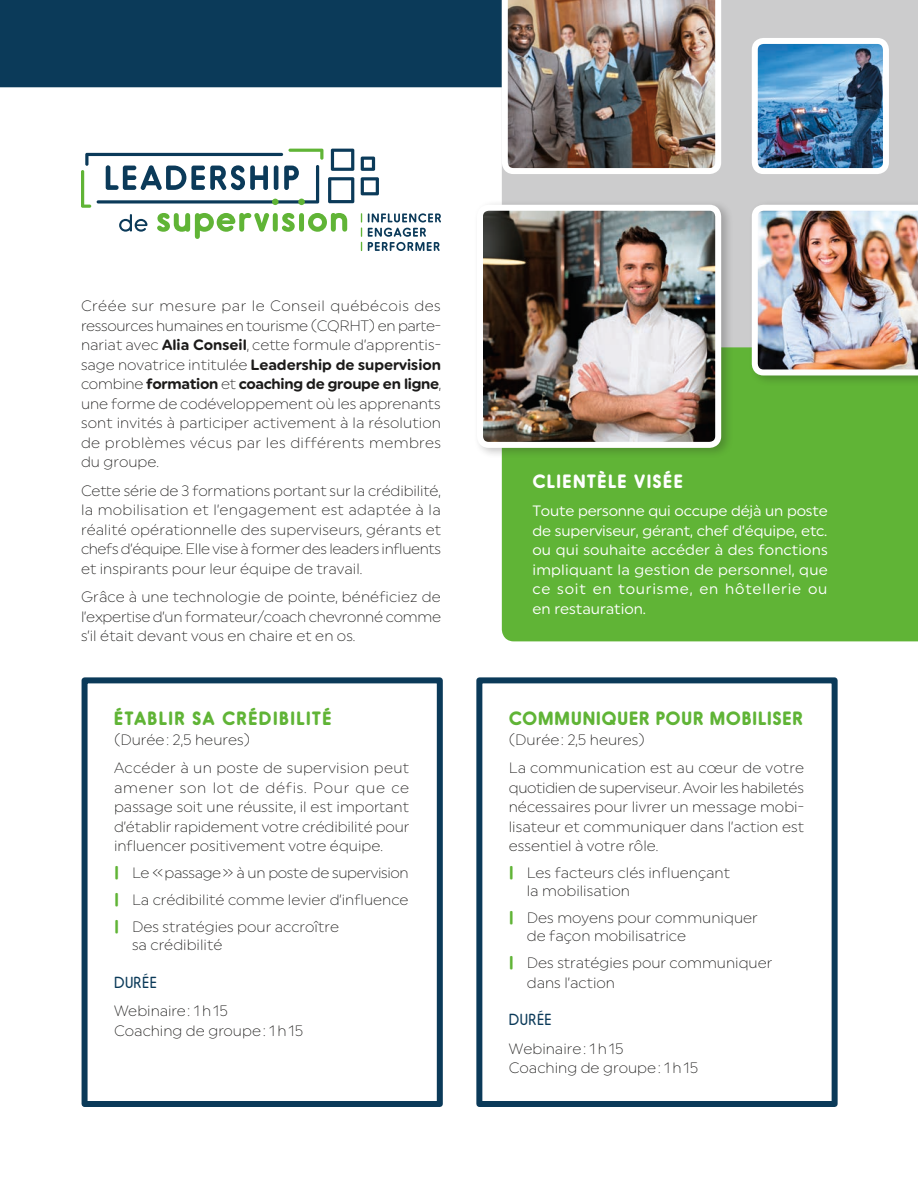
<style>
.page{position:relative;width:918px;height:1188px;background:#fff}
.page>*{position:absolute;margin:0;border:0;box-sizing:border-box;transform-origin:0 0}
.t1{font:700 18px "Hiruko Pro";letter-spacing:.05em;color:#60b436}
.t2{font:700 18px "Hiruko Pro";letter-spacing:.07em;color:#fff}
.t3{font:300 15px/19.5px "Uniform Rnd";color:#1c1b1a}
.t4{font:15px/19.5px "Uniform Rnd";letter-spacing:.05em;color:#fff;text-align:justify}
.t5{font:300 15px "Hiruko Pro";letter-spacing:.05em;color:#0b3a59}
.s1{font-weight:700}
.s2{font-weight:900;color:#60b436}
</style>
<div class="page">
<div style="left:0;top:0;width:502px;height:87px;background:#0b3a59"></div>
<div style="left:82px;top:677px;width:361px;height:430px;border:6px solid #0b3a59"></div>
<div style="left:476px;top:677px;width:362px;height:430px;border:6px solid #0b3a59"></div>
<svg style="left:361px;top:177px;width:18px;height:18px"></svg>
<svg style="left:361px;top:157px;width:14px;height:14px"></svg>
<svg style="left:81px;top:149px;width:273px;height:90px"></svg>
<svg style="left:361px;top:213px;width:1px;height:38px"></svg>
<svg style="left:368px;top:213px;width:73px;height:38px"></svg>
<div style="left:502px;top:0;width:416px;height:344px;background:#cccccd"></div>
<div style="left:501px;top:344px;width:417px;height:298px;background:#60b436"></div>
<img style="left:502px;top:0;width:219px;height:174px">
<div style="left:473px;top:200px;width:261px;height:259px;background:#1c1b1a;opacity:.25"></div>
<img style="left:484px;top:212px;width:230px;height:229px">
<div style="left:477px;top:205px;width:244px;height:243px;border:6px solid #fff;border-radius:9px"></div>
<div style="left:748px;top:200px;width:170px;height:187px;background:#1c1b1a;opacity:.25"></div>
<img style="left:752px;top:205px;width:166px;height:170px">
<img style="left:759px;top:45px;width:123px;height:122px">
<div style="left:752px;top:38px;width:137px;height:136px;border:6px solid #fff;border-radius:9px"></div>
<p class="t3" style="left:81px;top:296px;width:362px;text-align:justify">Créée sur mesure par le Conseil québécois des ressources humaines en tourisme (CQRHT) en parte&shy;nariat avec <span class="s1">Alia Conseil</span>, cette formule d’apprentis&shy;sage novatrice intitulée <span class="s1">Leadership de supervision </span>combine <span class="s1">formation</span> et <span class="s1">coaching de groupe en ligne</span>, une forme de codéveloppement où les apprenants sont invités à participer activement à la résolution de problèmes vécus par les différents membres du groupe.</p>
<p class="t3" style="left:81px;top:481px;width:362px;text-align:justify">Cette série de 3 formations portant sur la crédibilité, la mobilisation et l’engagement est adaptée à la réalité opérationnelle des superviseurs, gérants et chefs d’équipe. Elle vise à former des leaders influents et inspirants pour leur équipe de travail.</p>
<p class="t3" style="left:81px;top:587px;width:362px;text-align:justify">Grâce à une technologie de pointe, bénéficiez de l’expertise d’un formateur/coach chevronné comme s’il était devant vous en chaire et en os.</p>
<p class="t1" style="left:114px;top:707px;width:219px">ÉTABLIR SA CRÉDIBILITÉ</p>
<p class="t3" style="left:114px;top:725px;width:297px;line-height:28.5px">(Durée: 2,5 heures)<br>Accéder à un poste de supervision peut</p>
<p class="t3" style="left:114px;top:777px;width:297px;text-align:justify">amener son lot de défis. Pour que ce passage soit une réussite, il est important d’établir rapidement votre crédibilité pour influencer positivement votre équipe.</p>
<p class="t3" style="left:114px;top:859px;width:296px;line-height:27px;text-align:justify"><span class="s2">|</span> Le «passage» à un poste de supervision <span class="s2">|</span> La crédibilité comme levier d’influence <span class="s2">|</span> Des stratégies pour accroître</p>
<p class="t3" style="left:132px;top:935px;width:92px">sa crédibilité</p>
<p class="t5" style="left:114px;top:973px;width:44px">DURÉE</p>
<p class="t3" style="left:114px;top:1001px;width:191px">Webinaire: 1h15<br>Coaching de groupe: 1h15</p>
<p class="t2" style="left:532px;top:470px;width:152px">CLIENTÈLE VISÉE</p>
<p class="t4" style="left:532px;top:501px;width:297px">Toute personne qui occupe déjà un poste de superviseur, gérant, chef d’équipe, etc. ou qui souhaite accéder à des fonctions impliquant la gestion de personnel, que ce soit en tourisme, en hôtellerie ou en restauration.</p>
<p class="t1" style="left:509px;top:707px;width:296px">COMMUNIQUER POUR MOBILISER</p>
<p class="t3" style="left:509px;top:725px;width:297px;line-height:28.5px">(Durée: 2,5 heures)<br>La communication est au cœur de votre</p>
<p class="t3" style="left:509px;top:777px;width:297px;text-align:justify">quotidien de superviseur. Avoir les habiletés nécessaires pour livrer un message mobi&shy;lisateur et communiquer dans l’action est essentiel à votre rôle.</p>
<p class="t3" style="left:527px;top:864px;width:205px;line-height:18px;text-indent:-18px"><span class="s2">|</span> Les facteurs clés influençant la mobilisation</p>
<p class="t3" style="left:527px;top:909px;width:232px;line-height:18px;text-indent:-18px"><span class="s2">|</span> Des moyens pour communiquer de façon mobilisatrice</p>
<p class="t3" style="left:527px;top:953px;width:247px;text-indent:-18px"><span class="s2">|</span> Des stratégies pour communiquer dans l’action</p>
<p class="t5" style="left:509px;top:1011px;width:44px">DURÉE</p>
<p class="t3" style="left:509px;top:1038px;width:191px">Webinaire: 1h15<br>Coaching de groupe: 1h15</p>
</div>
